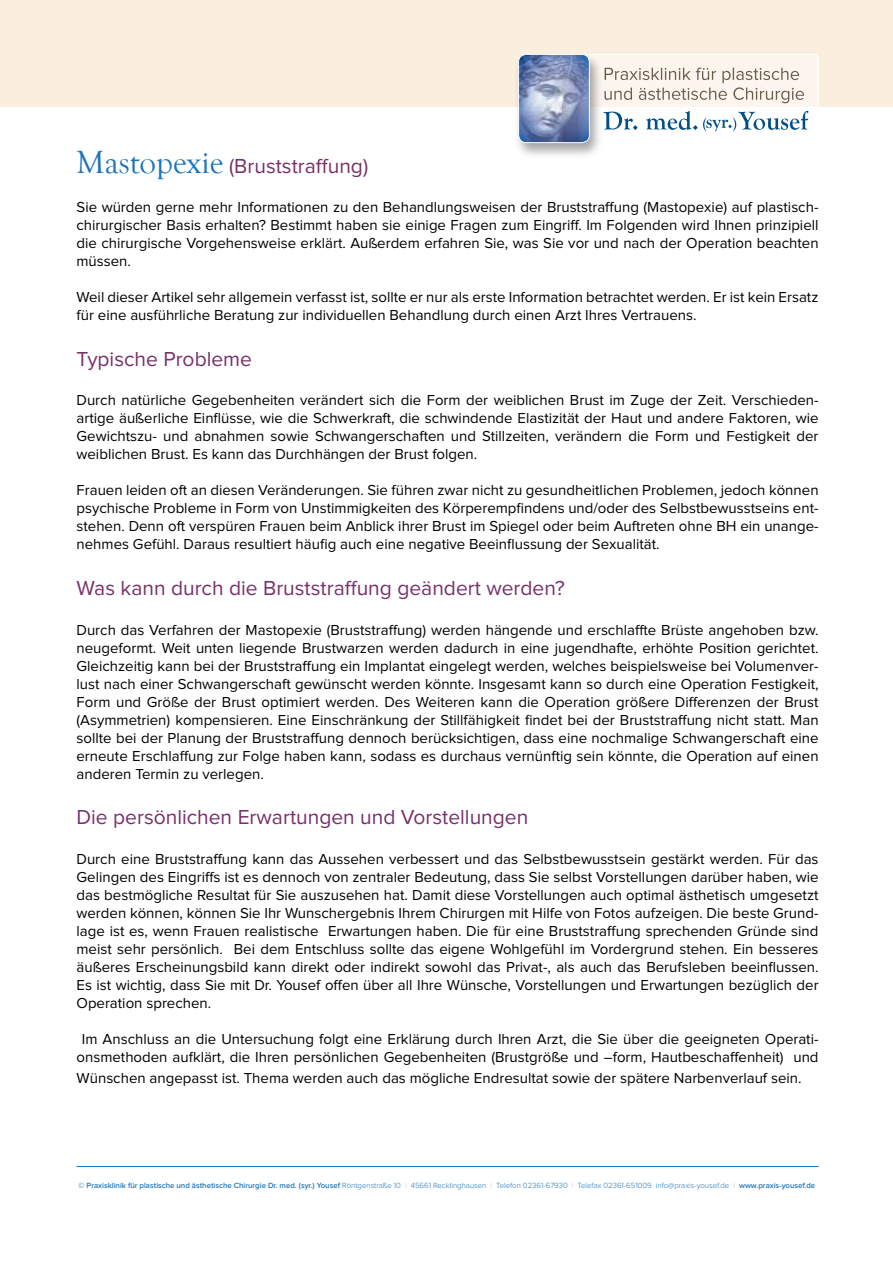
<style>
.page{position:relative;width:893px;height:1263px;background:#fff}
.page>*{position:absolute;margin:0;border:0;box-sizing:border-box;transform-origin:0 0}
.t1{font:21px "Proxima Nova";color:#77306a}
.t2{font:15px/18px "Proxima Nova";color:#000;text-align:justify}
.t3{font:300 7.8px "Proxima Nova";color:#1c75bc}
.s1{font-family:"Goudy Old Style T";font-size:33px;color:#1c75bc}
.s2{font-weight:600}
.s3{color:#d4c1d0}
</style>
<div class="page">
<div style="left:0;top:0;width:893px;height:106px;background:#faefdf"></div>
<div style="left:544px;top:54px;width:274px;height:89px;background:linear-gradient(to bottom,#fbf3e8,#fff);border-radius:4px"></div>
<div style="left:544px;top:54px;width:275px;height:89px;border:1px solid #fff;border-radius:4px"></div>
<svg style="left:603px;top:111px;width:205px;height:20px"></svg>
<svg style="left:604px;top:68px;width:200px;height:35px"></svg>
<div style="left:513px;top:52px;width:90px;height:107px;background:#000;opacity:.35"></div>
<img style="left:519px;top:54px;width:70px;height:89px">
<div style="left:518px;top:54px;width:72px;height:89px;border:1px solid #fff;border-radius:8px"></div>
<hr style="left:77px;top:1166px;width:742px;height:1px;background:#1c75bc">
<h1 class="t1" style="left:77px;top:156px;width:293px"><span class="s1">Mastopexie</span> (Bruststraffung)</h1>
<p class="t2" style="left:77px;top:199px;width:744px">Sie würden gerne mehr Informationen zu den Behandlungsweisen der Bruststraffung (Mastopexie) auf plastisch&shy;chirurgischer Basis erhalten? Bestimmt haben sie einige Fragen zum Eingriff. Im Folgenden wird Ihnen prinzipiell die chirurgische Vorgehensweise erklärt. Außerdem erfahren Sie, was Sie vor und nach der Operation beachten müssen.</p>
<p class="t2" style="left:77px;top:289px;width:743px">Weil dieser Artikel sehr allgemein verfasst ist, sollte er nur als erste Information betrachtet werden. Er ist kein Ersatz für eine ausführliche Beratung zur individuellen Behandlung durch einen Arzt Ihres Vertrauens.</p>
<h1 class="t1" style="left:77px;top:349px;width:177px">Typische Probleme</h1>
<p class="t2" style="left:77px;top:392px;width:744px">Durch natürliche Gegebenheiten verändert sich die Form der weiblichen Brust im Zuge der Zeit. Verschieden&shy;artige äußerliche Einflüsse, wie die Schwerkraft, die schwindende Elastizität der Haut und andere Faktoren, wie Gewichtszu- und abnahmen sowie Schwangerschaften und Stillzeiten, verändern die Form und Festigkeit der weiblichen Brust. Es kann das Durchhängen der Brust folgen.</p>
<p class="t2" style="left:77px;top:482px;width:744px">Frauen leiden oft an diesen Veränderungen. Sie führen zwar nicht zu gesundheitlichen Problemen, jedoch können psychische Probleme in Form von Unstimmigkeiten des Körperempfindens und/oder des Selbstbewusstseins ent&shy;stehen. Denn oft verspüren Frauen beim Anblick ihrer Brust im Spiegel oder beim Auftreten ohne BH ein unange&shy;nehmes Gefühl. Daraus resultiert häufig auch eine negative Beeinflussung der Sexualität.</p>
<h1 class="t1" style="left:77px;top:578px;width:490px">Was kann durch die Bruststraffung geändert werden?</h1>
<p class="t2" style="left:77px;top:621px;width:744px">Durch das Verfahren der Mastopexie (Bruststraffung) werden hängende und erschlaffte Brüste angehoben bzw. neugeformt. Weit unten liegende Brustwarzen werden dadurch in eine jugendhafte, erhöhte Position gerichtet.<br>Gleichzeitig kann bei der Bruststraffung ein Implantat eingelegt werden, welches beispielsweise bei Volumenver&shy;lust nach einer Schwangerschaft gewünscht werden könnte. Insgesamt kann so durch eine Operation Festigkeit, Form und Größe der Brust optimiert werden. Des Weiteren kann die Operation größere Differenzen der Brust (Asymmetrien) kompensieren. Eine Einschränkung der Stillfähigkeit findet bei der Bruststraffung nicht statt. Man sollte bei der Planung der Bruststraffung dennoch berücksichtigen, dass eine nochmalige Schwangerschaft eine erneute Erschlaffung zur Folge haben kann, sodass es durchaus vernünftig sein könnte, die Operation auf einen anderen Termin zu verlegen.</p>
<h1 class="t1" style="left:77px;top:808px;width:453px">Die persönlichen Erwartungen und Vorstellungen</h1>
<p class="t2" style="left:77px;top:850px;width:744px">Durch eine Bruststraffung kann das Aussehen verbessert und das Selbstbewusstsein gestärkt werden. Für das Gelingen des Eingriffs ist es dennoch von zentraler Bedeutung, dass Sie selbst Vorstellungen darüber haben, wie das bestmögliche Resultat für Sie auszusehen hat. Damit diese Vorstellungen auch optimal ästhetisch umgesetzt werden können, können Sie Ihr Wunschergebnis Ihrem Chirurgen mit Hilfe von Fotos aufzeigen. Die beste Grund&shy;lage ist es, wenn Frauen realistische Erwartungen haben. Die für eine Bruststraffung sprechenden Gründe sind meist sehr persönlich. Bei dem Entschluss sollte das eigene Wohlgefühl im Vordergrund stehen. Ein besseres äußeres Erscheinungsbild kann direkt oder indirekt sowohl das Privat-, als auch das Berufsleben beeinflussen.<br>Es ist wichtig, dass Sie mit Dr. Yousef offen über all Ihre Wünsche, Vorstellungen und Erwartungen bezüglich der Operation sprechen.</p>
<p class="t2" style="left:77px;top:1030px;width:744px;text-align:center">Im Anschluss an die Untersuchung folgt eine Erklärung durch Ihren Arzt, die Sie über die geeigneten Operati&shy;onsmethoden aufklärt, die Ihren persönlichen Gegebenheiten (Brustgröße und –form, Hautbeschaffenheit) und</p>
<p class="t2" style="left:77px;top:1070px;width:727px">Wünschen angepasst ist. Thema werden auch das mögliche Endresultat sowie der spätere Narbenverlauf sein.</p>
<p class="t3" style="left:79px;top:1182px;width:738px"><span class="s2">© Praxisklinik für plastische und ästhetische Chirurgie Dr. med. (syr.) Yousef</span> Röntgenstraße 10 <span class="s3">I</span> 45661 Recklinghausen <span class="s3">I</span> Telefon 02361-67930 <span class="s3">I</span> Telefax 02361-651009 info@praxis-yousef.de <span class="s3">I</span> <span class="s2">www.praxis-yousef.de</span></p>
</div>
